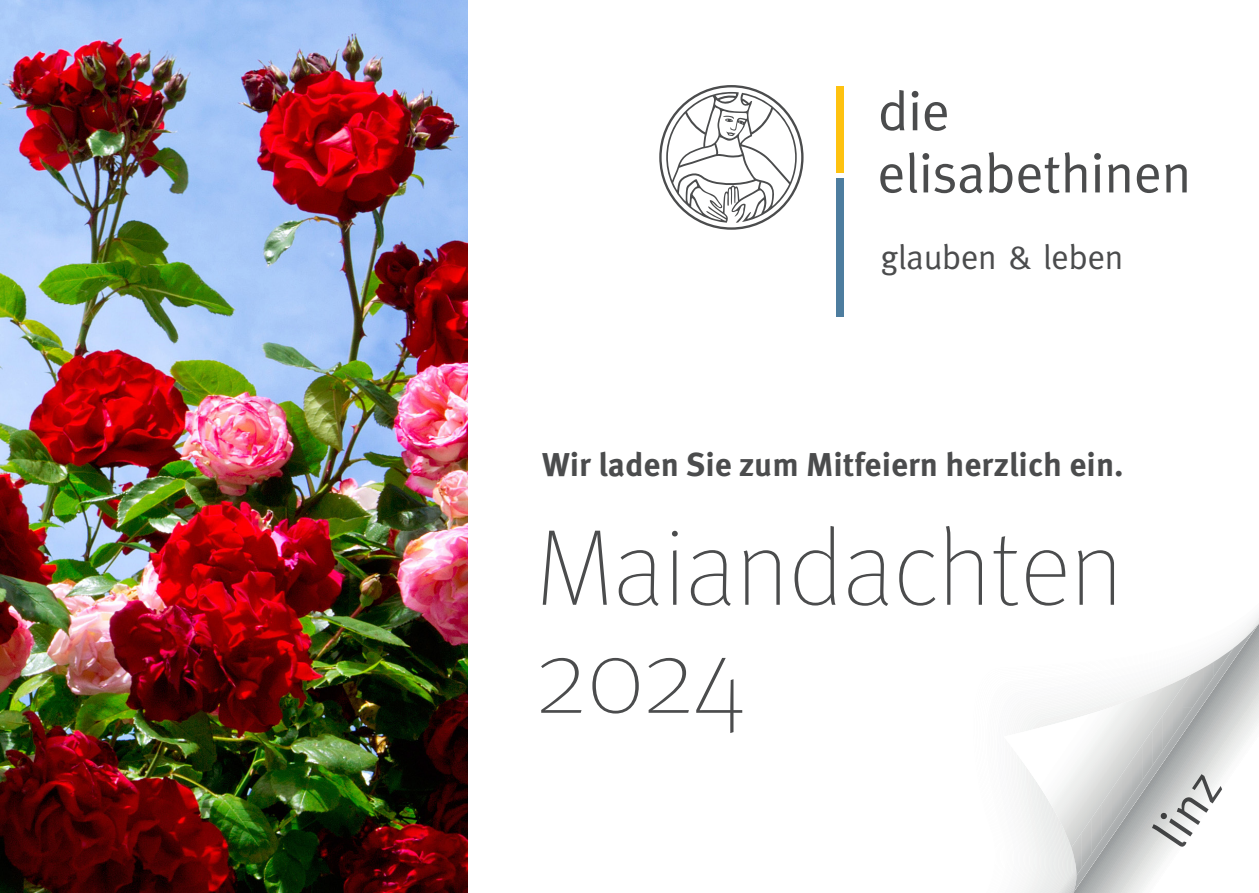
<style>
.page{position:relative;width:1259px;height:893px;background:#fff}
.page>*{position:absolute;margin:0;border:0;box-sizing:border-box;transform-origin:0 0}
.t1{font:100 108px/108px "Meta OT";color:#4b4c4d}
.t2{font:51.3px "Meta Pro Norm";color:#4b4c4d}
.t3{font:34.5px "Meta";letter-spacing:-.005em;color:#4b4c4d}
.t4{font:700 33px "Meta Pro";color:#4b4c4d}
</style>
<div class="page">
<svg style="left:880px;top:152px;width:306px;height:41px"></svg>
<svg style="left:881px;top:90px;width:66px;height:41px"></svg>
<div style="left:836px;top:86px;width:8px;height:86px;background:#fec210"></div>
<div style="left:836px;top:178px;width:8px;height:139px;background:#4d7d9f"></div>
<svg style="left:659px;top:85px;width:144px;height:145px"></svg>
<img style="left:0;top:0;width:468px;height:893px">
<svg style="left:1023px;top:614px;width:236px;height:279px"></svg>
<img style="left:1021px;top:712px;width:73px;height:77px">
<p class="t3" style="left:880px;top:237px;width:244px">glauben &amp; leben</p>
<p class="t4" style="left:542px;top:439px;width:583px">Wir laden Sie zum Mitfeiern herzlich ein.</p>
<h1 class="t1" style="left:536px;top:517px;width:588px">Maiandachten<br>2024</h1>
<h2 class="t2" style="left:1133px;top:820px;width:81px;rotate:-56deg">linz</h2>
</div>
